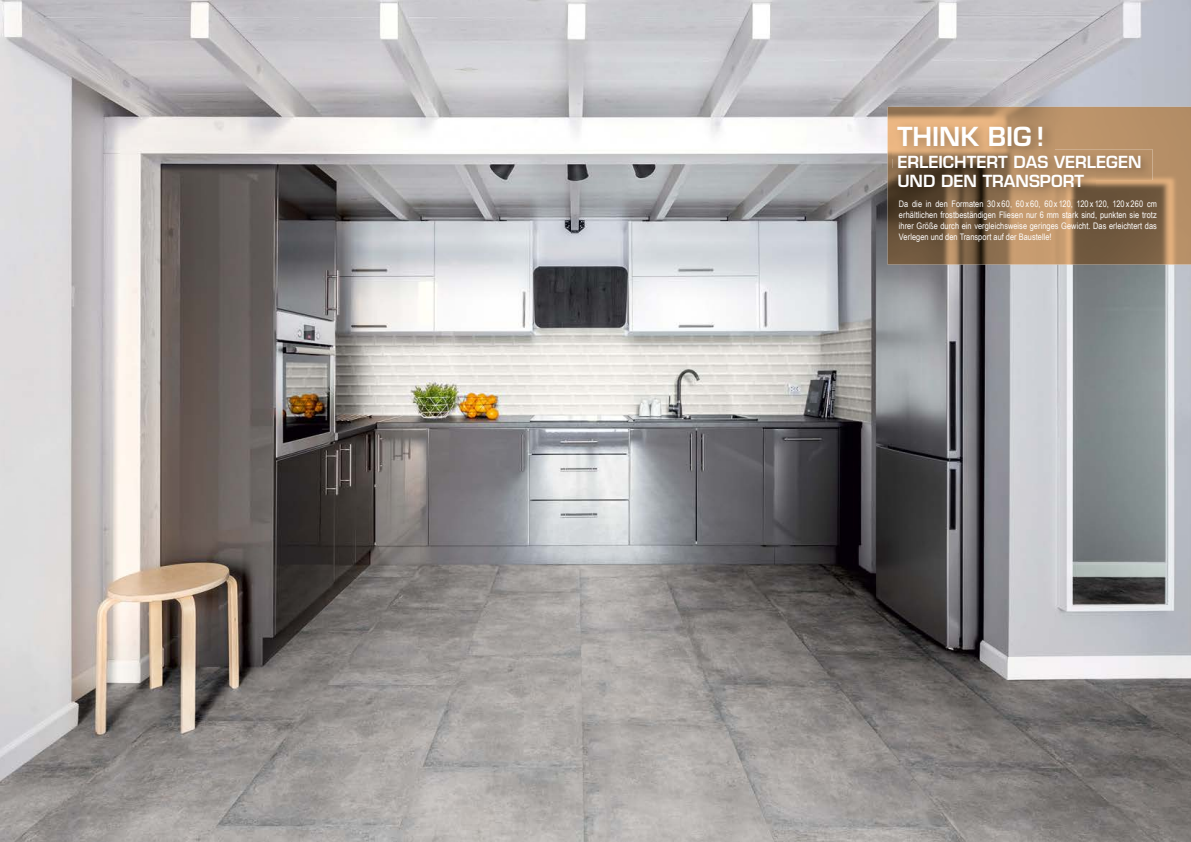
<style>
.page{position:relative;width:1191px;height:842px;background:#fff}
.page>*{position:absolute;margin:0;border:0;box-sizing:border-box;transform-origin:0 0}
.t1{font:600 25.6px "Eurostile LT Std";color:#fff}
.t2{font:600 16.3px/19.4px "Eurostile LT Std";color:#fff}
.t3{font:9px/11px "Arial Narrow";letter-spacing:.005em;color:#fff;text-align:justify}
</style>
<div class="page">
<img style="left:0;top:0;width:1191px;height:842px">
<img style="left:887px;top:107px;width:304px;height:158px">
<img style="left:892px;top:121px;width:163px;height:28px">
<img style="left:892px;top:149px;width:260px;height:31px">
<img style="left:892px;top:169px;width:203px;height:30px">
<h1 class="t1" style="left:897px;top:120px;width:149px">THINK BIG !</h1>
<h2 class="t2" style="left:897px;top:152px;width:246px">ERLEICHTERT DAS VERLEGEN<br>UND DEN TRANSPORT</h2>
<p class="t3" style="left:899px;top:198px;width:259px">Da die in den Formaten 30 x 60, 60 x 60, 60 x 120, 120 x 120, 120 x 260 cm erhältlichen frostbeständigen Fliesen nur 6 mm stark sind, punkten sie trotz ihrer Größe durch ein vergleichsweise geringes Gewicht. Das erleichtert das Verlegen und den Transport auf der Baustelle!</p>
</div>
